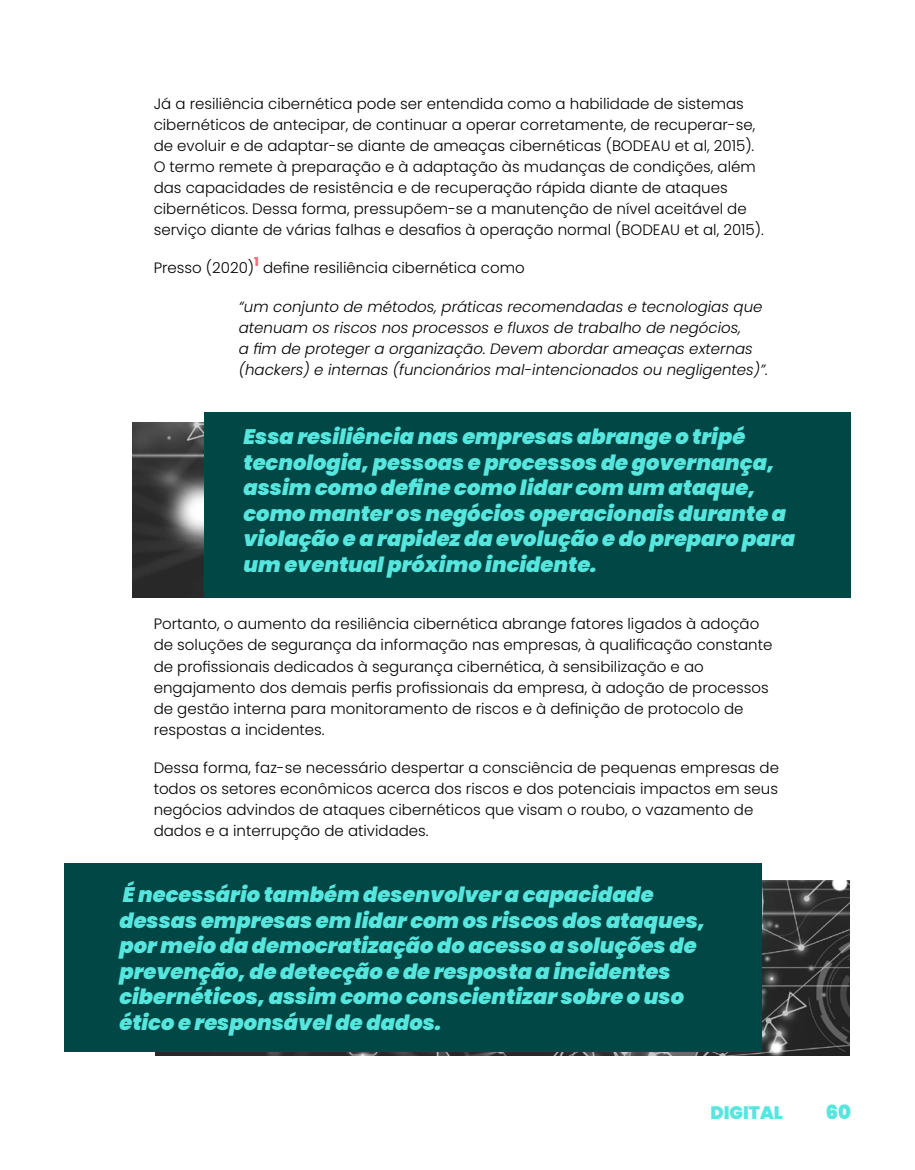
<style>
.page{position:relative;width:915px;height:1170px;background:#fff}
.page>*{position:absolute;margin:0;border:0;box-sizing:border-box;transform-origin:0 0}
.t1{font:italic 900 21px/25.5px "Poppins";color:#57e6de}
.t2{font:900 19.5px "Poppins";color:#57e6de}
.t3{font:900 18px "Poppins";color:#57e6de}
.t4{font:300 15px/21px "Poppins";color:#000}
.t5{font:italic 300 15px/21px "Poppins";color:#000}
.t6{font:800 12.3px "Poppins";color:#ff6b7c}
</style>
<div class="page">
<img style="left:156px;top:880px;width:692px;height:175px">
<img style="left:132px;top:422px;width:72px;height:175px">
<div style="left:204px;top:412px;width:646px;height:185px;background:#004745"></div>
<div style="left:64px;top:863px;width:697px;height:188px;background:#004745"></div>
<p class="t4" style="left:154px;top:94px;width:611px">Já a resiliência cibernética pode ser entendida como a habilidade de sistemas cibernéticos de antecipar, de continuar a operar corretamente, de recuperar-se, de evoluir e de adaptar-se diante de ameaças cibernéticas (BODEAU et al, 2015).<br>O termo remete à preparação e à adaptação às mudanças de condições, além das capacidades de resistência e de recuperação rápida diante de ataques cibernéticos. Dessa forma, pressupõem-se a manutenção de nível aceitável de serviço diante de várias falhas e desafios à operação normal (BODEAU et al, 2015).</p>
<p class="t4" style="left:154px;top:258px;width:102px">Presso (2020)</p>
<p class="t6" style="left:254px;top:255px;width:6px">1</p>
<p class="t4" style="left:263px;top:258px;width:263px">define resiliência cibernética como</p>
<p class="t5" style="left:239px;top:296px;width:530px">“um conjunto de métodos, práticas recomendadas e tecnologias que atenuam os riscos nos processos e fluxos de trabalho de negócios,<br>a fim de proteger a organização. Devem abordar ameaças externas (hackers) e internas (funcionários mal-intencionados ou negligentes)”.</p>
<p class="t1" style="left:243px;top:424px;width:552px">Essa resiliência nas empresas abrange o tripé tecnologia, pessoas e processos de governança, assim como define como lidar com um ataque, como manter os negócios operacionais durante a violação e a rapidez da evolução e do preparo para um eventual próximo incidente.</p>
<p class="t4" style="left:154px;top:613px;width:620px">Portanto, o aumento da resiliência cibernética abrange fatores ligados à adoção de soluções de segurança da informação nas empresas, à qualificação constante de profissionais dedicados à segurança cibernética, à sensibilização e ao engajamento dos demais perfis profissionais da empresa, à adoção de processos de gestão interna para monitoramento de riscos e à definição de protocolo de respostas a incidentes.</p>
<p class="t4" style="left:154px;top:756px;width:626px">Dessa forma, faz-se necessário despertar a consciência de pequenas empresas de todos os setores econômicos acerca dos riscos e dos potenciais impactos em seus negócios advindos de ataques cibernéticos que visam o roubo, o vazamento de dados e a interrupção de atividades.</p>
<p class="t1" style="left:119px;top:882px;width:587px">É necessário também desenvolver a capacidade dessas empresas em lidar com os riscos dos ataques, por meio da democratização do acesso a soluções de prevenção, de detecção e de resposta a incidentes cibernéticos, assim como conscientizar sobre o uso ético e responsável de dados.</p>
<p class="t3" style="left:710px;top:1102px;width:74px">DIGITAL</p>
<h2 class="t2" style="left:825px;top:1100px;width:27px">60</h2>
</div>
